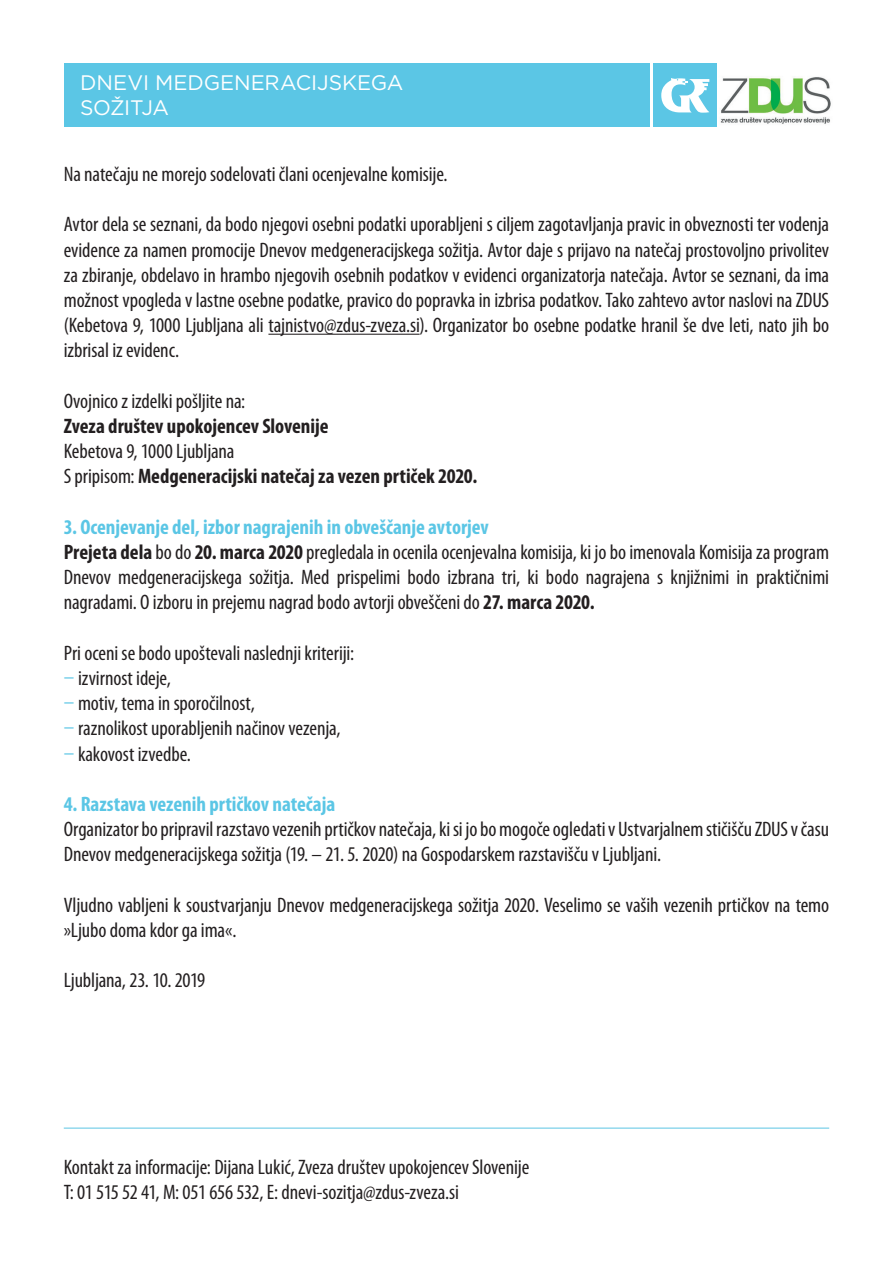
<style>
.page{position:relative;width:893px;height:1263px;background:#fff}
.page>*{position:absolute;margin:0;border:0;box-sizing:border-box;transform-origin:0 0}
.t1{font:condensed 21px/25.2px "Myriad Pro";letter-spacing:-.005em;color:#231f20}
.t2{font:700 condensed 21px/25.2px "Myriad Pro";color:#231f20}
.t3{font:700 condensed 21px "Myriad Pro";color:#5bc6e5}
.t4{font:21px/25.2px "Gotham";letter-spacing:-.01em;color:#fff}
.s1{font-weight:400}
.s2{font-weight:700;color:#5bc6e5}
.s3{font-weight:700}
.s4{color:#5bc6e5}
</style>
<div class="page">
<hr style="left:64px;top:1128px;width:765px;height:1px;background:#5bc6e5">
<hr style="left:268px;top:334px;width:152px;height:1px;background:#231f20">
<div style="left:64px;top:64px;width:585px;height:63px;background:#5bc6e5"></div>
<div style="left:654px;top:64px;width:63px;height:63px;background:#5bc6e5"></div>
<svg style="left:661px;top:78px;width:48px;height:35px"></svg>
<img style="left:720px;top:77px;width:111px;height:47px">
<p class="t4" style="left:80px;top:70px;width:325px">DNEVI MEDGENERACIJSKEGA<br>SOŽITJA</p>
<p class="t1" style="left:64px;top:162px;width:385px">Na natečaju ne morejo sodelovati člani ocenjevalne komisije.</p>
<p class="t1" style="left:64px;top:212px;width:767px;text-align:justify">Avtor dela se seznani, da bodo njegovi osebni podatki uporabljeni s ciljem zagotavljanja pravic in obveznosti ter vodenja evidence za namen promocije Dnevov medgeneracijskega sožitja. Avtor daje s prijavo na natečaj prostovoljno privolitev za zbiranje, obdelavo in hrambo njegovih osebnih podatkov v evidenci organizatorja natečaja. Avtor se seznani, da ima možnost vpogleda v lastne osebne podatke, pravico do popravka in izbrisa podatkov. Tako zahtevo avtor naslovi na ZDUS (Kebetova 9, 1000 Ljubljana ali tajnistvo@zdus-zveza.si). Organizator bo osebne podatke hranil še dve leti, nato jih bo izbrisal iz evidenc.</p>
<p class="t1" style="left:64px;top:389px;width:183px">Ovojnico z izdelki pošljite na:</p>
<p class="t2" style="left:64px;top:414px;width:266px">Zveza društev upokojencev Slovenije</p>
<p class="t2" style="left:64px;top:439px;width:415px"><span class="s1">Kebetova 9, 1000 Ljubljana<br>S pripisom:</span> Medgeneracijski natečaj za vezen prtiček 2020.</p>
<p class="t1" style="left:64px;top:515px;width:767px"><span class="s2">3. Ocenjevanje del, izbor nagrajenih in obveščanje avtorjev<br></span><span class="s3">Prejeta dela</span> bo do <span class="s3">20. marca 2020</span> pregledala in ocenila ocenjevalna komisija, ki jo bo imenovala Komisija za program Dnevov medgeneracijskega sožitja. Med prispelimi bodo izbrana tri, ki bodo nagrajena s knjižnimi in praktičnimi nagradami. O izboru in prejemu nagrad bodo avtorji obveščeni do <span class="s3">27. marca 2020.</span></p>
<p class="t1" style="left:64px;top:641px;width:292px">Pri oceni se bodo upoštevali naslednji kriteriji:</p>
<p class="t1" style="left:64px;top:666px;width:108px"><span class="s4">–</span> izvirnost ideje,</p>
<p class="t1" style="left:64px;top:691px;width:192px"><span class="s4">–</span> motiv, tema in sporočilnost,</p>
<p class="t1" style="left:64px;top:716px;width:278px"><span class="s4">–</span> raznolikost uporabljenih načinov vezenja,</p>
<p class="t1" style="left:64px;top:741px;width:129px"><span class="s4">–</span> kakovost izvedbe.</p>
<p class="t3" style="left:64px;top:792px;width:273px">4. Razstava vezenih prtičkov natečaja</p>
<p class="t1" style="left:64px;top:817px;width:767px">Organizator bo pripravil razstavo vezenih prtičkov natečaja, ki si jo bo mogoče ogledati v Ustvarjalnem stičišču ZDUS v času<br>Dnevov medgeneracijskega sožitja (19. – 21. 5. 2020) na Gospodarskem razstavišču v Ljubljani.</p>
<p class="t1" style="left:64px;top:893px;width:767px">Vljudno vabljeni k soustvarjanju Dnevov medgeneracijskega sožitja 2020. Veselimo se vaših vezenih prtičkov na temo »Ljubo doma kdor ga ima«.</p>
<p class="t1" style="left:64px;top:968px;width:143px">Ljubljana, 23. 10. 2019</p>
<p class="t1" style="left:64px;top:1155px;width:467px">Kontakt za informacije: Dijana Lukić, Zveza društev upokojencev Slovenije<br>T: 01 515 52 41, M: 051 656 532, E: dnevi-sozitja@zdus-zveza.si</p>
</div>
